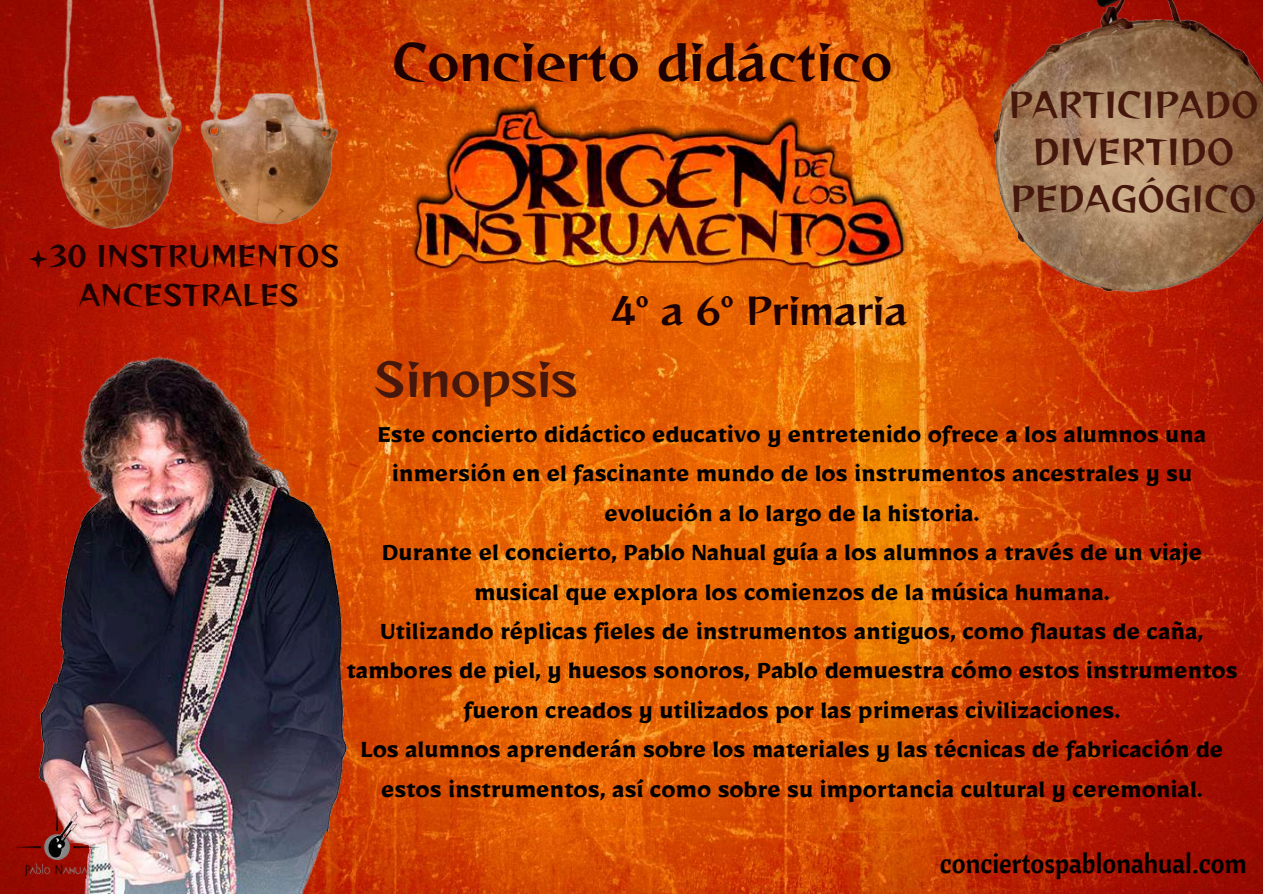
<style>
.page{position:relative;width:1263px;height:894px;background:#fff}
.page>*{position:absolute;margin:0;border:0;box-sizing:border-box;transform-origin:0 0}
.t1{font:48.3px "Reggae One";color:#1e0102}
.t2{font:45.15px "Reggae One";color:#46170c}
.t3{font:36.45px "Reggae One";color:#1e0102}
.t4{font:33.9px/47px "Reggae One";color:#46170c;text-align:center}
.t5{font:700 28.5px/39.3px "Mirza";color:#000;text-align:center}
.t6{font:28.05px/38.1px "Reggae One";color:#1e0102;text-align:center}
.t7{font:26.7px "Cantora One";color:#000}
</style>
<div class="page">
<img style="left:0;top:0;width:1263px;height:893px">
<img style="left:0;top:331px;width:378px;height:561px">
<img style="left:0;top:0;width:420px;height:295px">
<img style="left:411px;top:101px;width:496px;height:168px">
<img style="left:982px;top:0;width:281px;height:304px">
<img style="left:14px;top:804px;width:86px;height:76px">
<h1 class="t1" style="left:392px;top:25px;width:502px">Concierto didáctico</h1>
<p class="t6" style="left:29px;top:236px;width:312px">+30 INSTRUMENTOS<br>ANCESTRALES</p>
<p class="t3" style="left:611px;top:283px;width:297px">4º a 6º Primaria</p>
<p class="t4" style="left:1008px;top:80px;width:252px">PARTICIPADO<br>DIVERTIDO<br>PEDAGÓGICO</p>
<h2 class="t2" style="left:374px;top:344px;width:205px">Sinopsis</h2>
<p class="t5" style="left:346px;top:412px;width:893px">Este concierto didáctico educativo y entretenido ofrece a los alumnos una inmersión en el fascinante mundo de los instrumentos ancestrales y su evolución a lo largo de la historia.<br>Durante el concierto, Pablo Nahual guía a los alumnos a través de un viaje musical que explora los comienzos de la música humana.<br>Utilizando réplicas fieles de instrumentos antiguos, como flautas de caña, tambores de piel, y huesos sonoros, Pablo demuestra cómo estos instrumentos fueron creados y utilizados por las primeras civilizaciones.<br>Los alumnos aprenderán sobre los materiales y las técnicas de fabricación de estos instrumentos, así como sobre su importancia cultural y ceremonial.</p>
<p class="t7" style="left:940px;top:845px;width:308px">conciertospablonahual.com</p>
</div>
